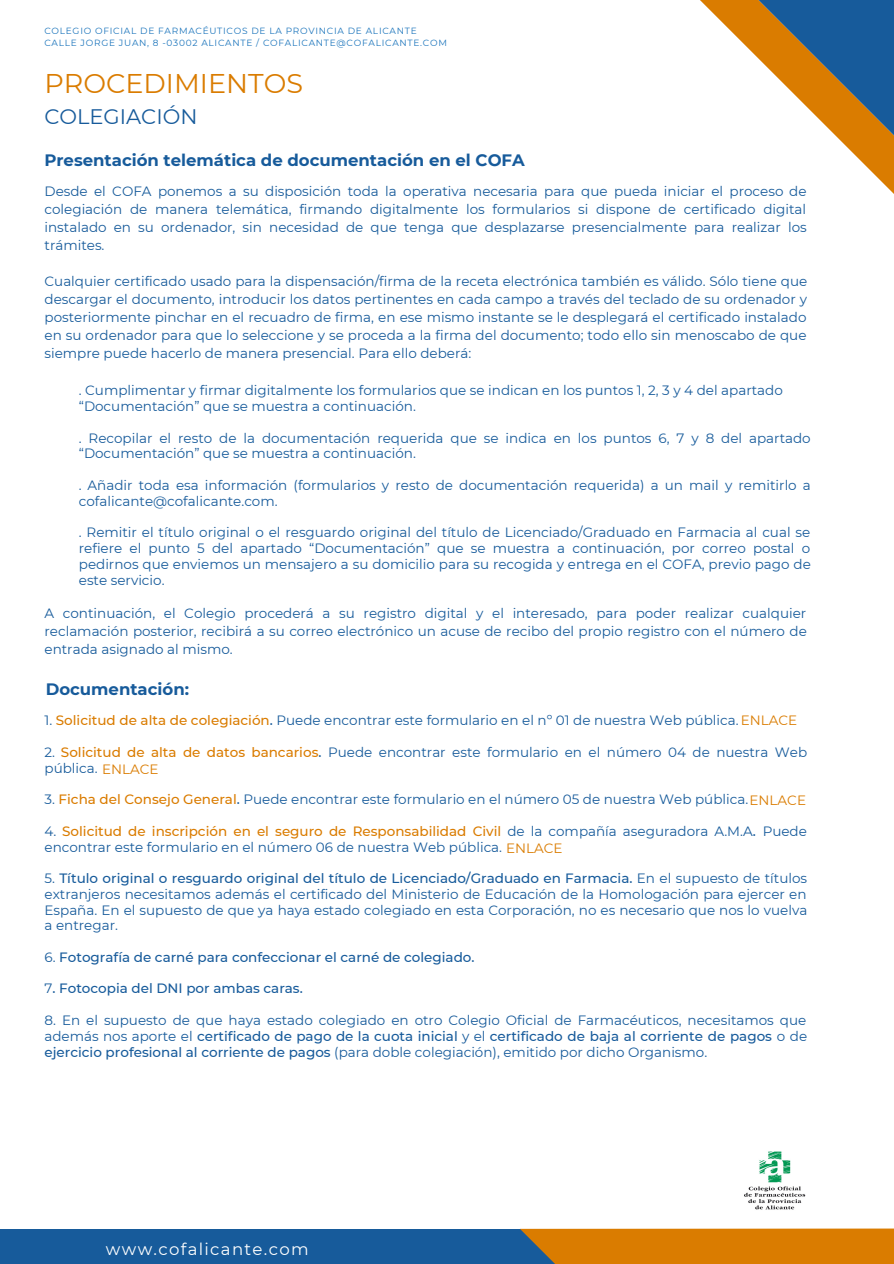
<style>
.page{position:relative;width:894px;height:1264px;background:#fff}
.page>*{position:absolute;margin:0;border:0;box-sizing:border-box;transform-origin:0 0}
.t1{font:27px "Montserrat";color:#da7c00}
.t2{font:21px "Montserrat";color:#175b9b}
.t3{font:700 16.5px "Montserrat";color:#175b9b}
.t4{font:16.5px "Montserrat";letter-spacing:.08em;color:#fff}
.t5{font:13.5px/15.8px "Montserrat";color:#175b9b;text-align:justify}
.t6{font:500 13.5px "Montserrat";color:#175b9b}
.t7{font:13.5px "Montserrat";color:#da7c00}
.t8{font:9px "Montserrat";letter-spacing:.08em;color:#1c75bc}
.s1{font-weight:500;color:#da7c00}
.s2{font-weight:500}
.s3{color:#da7c00}
.s4{font-weight:400}
</style>
<div class="page">
<div style="left:0;top:1228px;width:758px;height:35px;background:#175b9b"></div>
<svg style="left:520px;top:1228px;width:373px;height:35px;background:#d27d0c"></svg>
<svg style="left:700px;top:0;width:41px;height:41px"></svg>
<svg style="left:741px;top:0;width:152px;height:193px"></svg>
<img style="left:744px;top:1151px;width:62px;height:59px">
<p class="t8" style="left:44px;top:26px;width:374px">COLEGIO OFICIAL DE FARMACÉUTICOS DE LA PROVINCIA DE ALICANTE</p>
<p class="t8" style="left:44px;top:38px;width:404px">CALLE JORGE JUAN, 8 -03002 ALICANTE / COFALICANTE@COFALICANTE.COM</p>
<p class="t1" style="left:44px;top:67px;width:260px">PROCEDIMIENTOS</p>
<p class="t2" style="left:44px;top:103px;width:154px">COLEGIACIÓN</p>
<p class="t3" style="left:44px;top:150px;width:482px">Presentación telemática de documentación en el COFA</p>
<p class="t5" style="left:44px;top:182px;width:763px;line-height:18px">Desde el COFA ponemos a su disposición toda la operativa necesaria para que pueda iniciar el proceso de colegiación de manera telemática, firmando digitalmente los formularios si dispone de certificado digital instalado en su ordenador, sin necesidad de que tenga que desplazarse presencialmente para realizar los trámites.</p>
<p class="t5" style="left:44px;top:272px;width:764px;line-height:18px">Cualquier certificado usado para la dispensación/firma de la receta electrónica también es válido. Sólo tiene que descargar el documento, introducir los datos pertinentes en cada campo a través del teclado de su ordenador y posteriormente pinchar en el recuadro de firma, en ese mismo instante se le desplegará el certificado instalado en su ordenador para que lo seleccione y se proceda a la firma del documento; todo ello sin menoscabo de que siempre puede hacerlo de manera presencial. Para ello deberá:</p>
<p class="t5" style="left:79px;top:382px;width:705px">. Cumplimentar y firmar digitalmente los formularios que se indican en los puntos 1, 2, 3 y 4 del apartado</p>
<p class="t5" style="left:79px;top:398px;width:338px">“Documentación” que se muestra a continuación.</p>
<p class="t5" style="left:79px;top:430px;width:733px">. Recopilar el resto de la documentación requerida que se indica en los puntos 6, 7 y 8 del apartado “Documentación” que se muestra a continuación.</p>
<p class="t5" style="left:79px;top:477px;width:733px">. Añadir toda esa información (formularios y resto de documentación requerida) a un mail y remitirlo a cofalicante@cofalicante.com.</p>
<p class="t5" style="left:79px;top:524px;width:733px">. Remitir el título original o el resguardo original del título de Licenciado/Graduado en Farmacia al cual se refiere el punto 5 del apartado “Documentación” que se muestra a continuación, por correo postal o pedirnos que enviemos un mensajero a su domicilio para su recogida y entrega en el COFA, previo pago de este servicio.</p>
<p class="t5" style="left:44px;top:604px;width:763px;line-height:18px">A continuación, el Colegio procederá a su registro digital y el interesado, para poder realizar cualquier reclamación posterior, recibirá a su correo electrónico un acuse de recibo del propio registro con el número de entrada asignado al mismo.</p>
<p class="t3" style="left:46px;top:679px;width:145px">Documentación:</p>
<p class="t5" style="left:44px;top:712px;width:754px">1. <span class="s1">Solicitud de alta de colegiación</span><span class="s2">.</span> Puede encontrar este formulario en el nº 01 de nuestra Web pública. <span class="s3">ENLACE</span></p>
<p class="t5" style="left:44px;top:744px;width:764px">2. <span class="s1">Solicitud de alta de datos bancarios</span><span class="s2">.</span> Puede encontrar este formulario en el número 04 de nuestra Web pública. <span class="s3">ENLACE</span></p>
<p class="t5" style="left:44px;top:791px;width:762px">3. <span class="s1">Ficha del Consejo General</span><span class="s2">.</span> Puede encontrar este formulario en el número 05 de nuestra Web pública.<span class="s3">ENLACE</span></p>
<p class="t5" style="left:44px;top:823px;width:763px">4. <span class="s1">Solicitud de inscripción en el seguro de Responsabilidad Civil</span> de la compañía aseguradora A.M.A<span class="s2">.</span> Puede encontrar este formulario en el número 06 de nuestra Web pública.</p>
<p class="t5" style="left:44px;top:870px;width:764px">5. <span class="s2">Título original o resguardo original del título de Licenciado/Graduado en Farmacia.</span> En el supuesto de títulos extranjeros necesitamos además el certificado del Ministerio de Educación de la Homologación para ejercer en España. En el supuesto de que ya haya estado colegiado en esta Corporación, no es necesario que nos lo vuelva a entregar.</p>
<p class="t6" style="left:44px;top:948px;width:431px"><span class="s4">6.</span> Fotografía de carné para confeccionar el carné de colegiado.</p>
<p class="t6" style="left:44px;top:980px;width:260px"><span class="s4">7</span>. Fotocopia del DNI por ambas caras.</p>
<p class="t5" style="left:44px;top:1012px;width:764px">8. En el supuesto de que haya estado colegiado en otro Colegio Oficial de Farmacéuticos, necesitamos que además nos aporte el <span class="s2">certificado de pago de la cuota inicial</span> y el <span class="s2">certificado de baja al corriente de pagos</span> o de <span class="s2">ejercicio profesional al corriente de pagos</span> (para doble colegiación), emitido por dicho Organismo.</p>
<p class="t7" style="left:506px;top:839px;width:58px">ENLACE</p>
<p class="t4" style="left:106px;top:1238px;width:204px">www.cofalicante.com</p>
</div>
